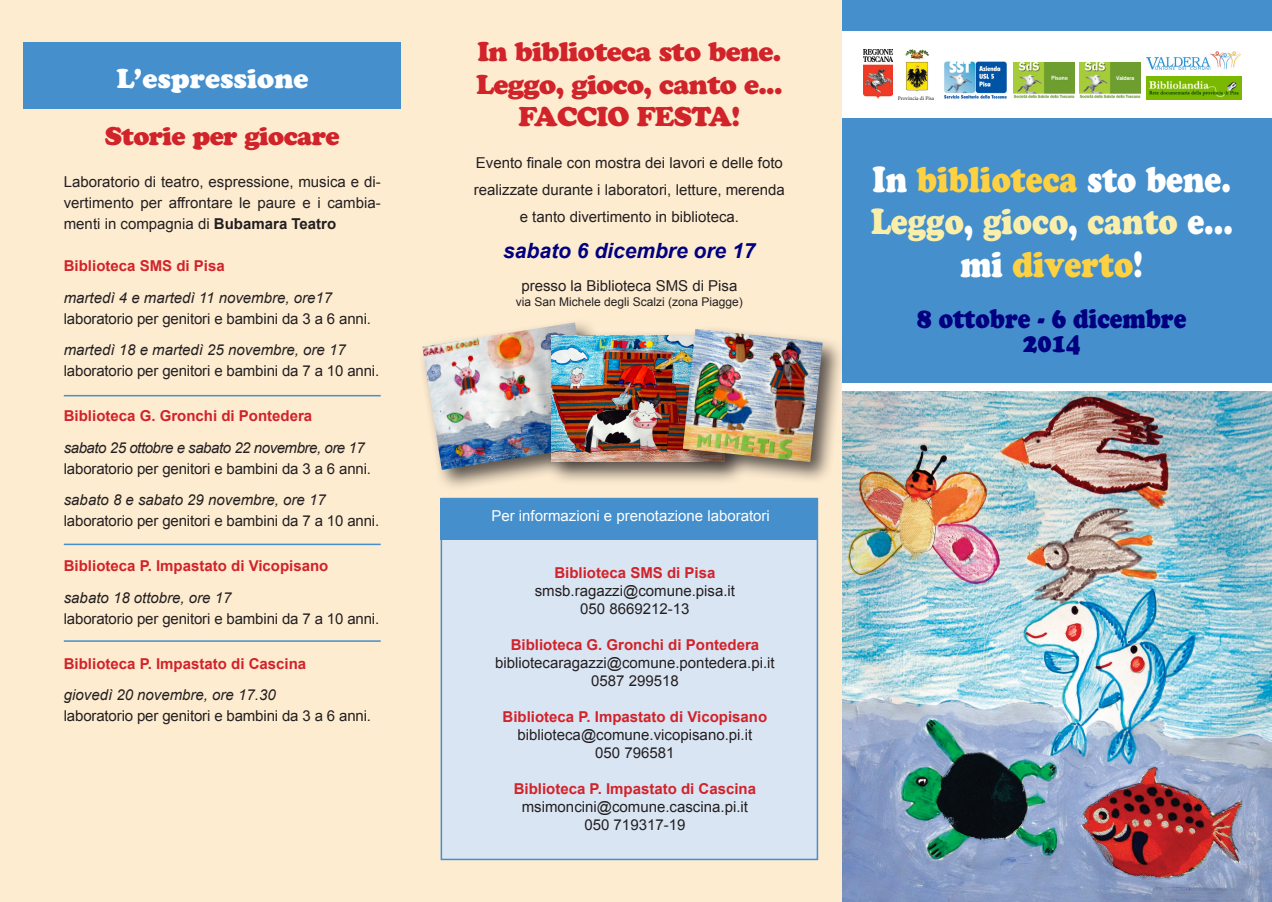
<style>
.page{position:relative;width:1272px;height:902px;background:#fff}
.page>*{position:absolute;margin:0;border:0;box-sizing:border-box;transform-origin:0 0}
.Corpo_del_testo_2{font:36px "Cooper Black Std";color:#faefaa;scale:.84 1}
.Corpo_del_testo_2-2{font:36px "Cooper Black Std";color:#fff;scale:.84 1}
.Corpo_del_testo_2-3{font:36px "Cooper Black Std";color:#fed142;scale:.84 1}
.Corpo_del_testo_2-4{font:27px "Cooper Black Std";letter-spacing:-.025em;color:#d1232a}
.Corpo_del_testo_2-5{font:27px "Cooper Black Std";color:#000080;scale:.84 1}
.Corpo_del_testo_2-6{font:27px "Cooper Black Std";color:#fff}
.Corpo_del_testo_2-7{font:25.5px "Cooper Black Std";letter-spacing:-.025em;color:#d1232a}
.Predefinito{font:italic 700 21px "Arial";color:#000080}
.Predefinito-2{font:15px/21px "Arial";color:#231f20;text-align:justify}
.Predefinito-3{font:700 15px "Arial";color:#d1232a}
.Predefinito-4{font:italic 15px "Arial";color:#231f20}
.Predefinito-5{font:italic 15px "Arial";letter-spacing:-.03em;color:#231f20}
.Predefinito-6{font:15px "Arial";color:#fff}
.Predefinito-7{font:12px "Arial";color:#231f20}
.t1{font:5.4px "Minion Pro";color:#231f20}
.t2{font:700 5.1px "Helvetica";letter-spacing:-.01em;color:#fff}
.s1{font-weight:700}
.s2{color:#fed142}
.s3{color:#fff}
</style>
<div class="page">
<div style="left:0;top:0;width:1271px;height:901px;background:#feecd1"></div>
<div style="left:440px;top:497px;width:378px;height:363px;background:#dae5f4;border:2px solid #448fcc"></div>
<div style="left:842px;top:0;width:429px;height:901px;background:#448fcc"></div>
<div style="left:842px;top:32px;width:429px;height:86px;background:#fff"></div>
<img style="left:1146px;top:52px;width:94px;height:17px">
<img style="left:905px;top:50px;width:23px;height:41px">
<img style="left:863px;top:50px;width:29px;height:48px">
<div style="left:23px;top:43px;width:378px;height:66px;background:#448fcc"></div>
<hr style="left:64px;top:395px;width:317px;height:1px;background:#448fcc">
<hr style="left:64px;top:543px;width:317px;height:2px;background:#448fcc">
<hr style="left:64px;top:640px;width:317px;height:1px;background:#448fcc">
<img style="left:842px;top:390px;width:429px;height:511px">
<img style="left:1146px;top:76px;width:95px;height:24px">
<img style="left:944px;top:61px;width:62px;height:38px">
<div style="left:418px;top:318px;width:199px;height:174px;background:#231f20;opacity:.75"></div>
<img style="left:422px;top:322px;width:172px;height:148px">
<div style="left:546px;top:330px;width:201px;height:155px;background:#231f20;opacity:.75"></div>
<img style="left:551px;top:335px;width:127px;height:126px">
<div style="left:678px;top:324px;width:167px;height:160px;background:#231f20;opacity:.75"></div>
<img style="left:682px;top:329px;width:140px;height:133px">
<div style="left:440px;top:497px;width:378px;height:42px;background:#448fcc"></div>
<div style="left:842px;top:383px;width:429px;height:7px;background:#fff"></div>
<img style="left:1013px;top:63px;width:61px;height:35px">
<img style="left:1079px;top:63px;width:61px;height:35px">
<div style="left:1116px;top:76px;width:19px;height:5px;background:#6d9e2f"></div>
<p class="Corpo_del_testo_2-6" style="left:116px;top:62px;width:193px">L’espressione</p>
<p class="Corpo_del_testo_2-7" style="left:105px;top:121px;width:236px">Storie per giocare</p>
<p class="Predefinito-2" style="left:64px;top:171px;width:318px">Laboratorio di teatro, espressione, musica e di&shy;vertimento per affrontare le paure e i cambia&shy;menti in compagnia di <span class="s1">Bubamara Teatro</span></p>
<p class="Predefinito-3" style="left:64px;top:256px;width:162px">Biblioteca SMS di Pisa</p>
<p class="Predefinito-4" style="left:64px;top:287px;width:270px">martedì 4 e martedì 11 novembre, ore17</p>
<p class="Predefinito-2" style="left:64px;top:308px;width:309px">laboratorio per genitori e bambini da 3 a 6 anni.</p>
<p class="Predefinito-4" style="left:64px;top:340px;width:283px">martedì 18 e martedì 25 novembre, ore 17</p>
<p class="Predefinito-2" style="left:64px;top:360px;width:317px">laboratorio per genitori e bambini da 7 a 10 anni.</p>
<p class="Predefinito-3" style="left:64px;top:406px;width:250px">Biblioteca G. Gronchi di Pontedera</p>
<p class="Predefinito-5" style="left:64px;top:437px;width:302px">sabato 25 ottobre e sabato 22 novembre, ore 17</p>
<p class="Predefinito-2" style="left:64px;top:458px;width:309px">laboratorio per genitori e bambini da 3 a 6 anni.</p>
<p class="Predefinito-4" style="left:64px;top:490px;width:263px">sabato 8 e sabato 29 novembre, ore 17</p>
<p class="Predefinito-2" style="left:64px;top:510px;width:317px">laboratorio per genitori e bambini da 7 a 10 anni.</p>
<p class="Predefinito-3" style="left:64px;top:556px;width:266px">Biblioteca P. Impastato di Vicopisano</p>
<p class="Predefinito-4" style="left:64px;top:587px;width:169px">sabato 18 ottobre, ore 17</p>
<p class="Predefinito-2" style="left:64px;top:608px;width:317px">laboratorio per genitori e bambini da 7 a 10 anni.</p>
<p class="Predefinito-3" style="left:64px;top:653px;width:244px">Biblioteca P. Impastato di Cascina</p>
<p class="Predefinito-4" style="left:64px;top:685px;width:213px">giovedì 20 novembre, ore 17.30</p>
<p class="Predefinito-2" style="left:64px;top:705px;width:309px">laboratorio per genitori e bambini da 3 a 6 anni.</p>
<p class="Corpo_del_testo_2-4" style="left:477px;top:36px;width:305px">In biblioteca sto bene.</p>
<p class="Corpo_del_testo_2-4" style="left:476px;top:68px;width:308px">Leggo, gioco, canto e...</p>
<p class="Corpo_del_testo_2-4" style="left:518px;top:101px;width:223px">FACCIO FESTA!</p>
<p class="Predefinito-2" style="left:474px;top:150px;width:312px;line-height:27px">Evento finale con mostra dei lavori e delle foto realizzate durante i laboratori, letture, merenda</p>
<p class="Predefinito-2" style="left:519px;top:207px;width:221px">e tanto divertimento in biblioteca.</p>
<p class="Predefinito" style="left:503px;top:237px;width:254px">sabato 6 dicembre ore 17</p>
<p class="Predefinito-2" style="left:521px;top:276px;width:217px">presso la Biblioteca SMS di Pisa</p>
<p class="Predefinito-7" style="left:516px;top:294px;width:228px">via San Michele degli Scalzi (zona Piagge)</p>
<p class="Predefinito-6" style="left:491px;top:506px;width:280px">Per informazioni e prenotazione laboratori</p>
<p class="Predefinito-3" style="left:554px;top:562px;width:162px">Biblioteca SMS di Pisa</p>
<p class="Predefinito-2" style="left:534px;top:580px;width:202px">smsb.ragazzi@comune.pisa.it</p>
<p class="Predefinito-2" style="left:580px;top:598px;width:111px">050 8669212-13</p>
<p class="Predefinito-3" style="left:510px;top:634px;width:250px">Biblioteca G. Gronchi di Pontedera</p>
<p class="Predefinito-2" style="left:495px;top:652px;width:281px">bibliotecaragazzi@comune.pontedera.pi.it</p>
<p class="Predefinito-2" style="left:591px;top:670px;width:89px">0587 299518</p>
<p class="Predefinito-3" style="left:502px;top:706px;width:266px">Biblioteca P. Impastato di Vicopisano</p>
<p class="Predefinito-2" style="left:517px;top:724px;width:236px">biblioteca@comune.vicopisano.pi.it</p>
<p class="Predefinito-2" style="left:595px;top:742px;width:81px">050 796581</p>
<p class="Predefinito-3" style="left:513px;top:778px;width:244px">Biblioteca P. Impastato di Cascina</p>
<p class="Predefinito-2" style="left:522px;top:796px;width:228px">msimoncini@comune.cascina.pi.it</p>
<p class="Predefinito-2" style="left:584px;top:814px;width:102px">050 719317-19</p>
<p class="t1" style="left:897px;top:94px;width:38px">Provincia di Pisa</p>
<p class="t2" style="left:1116px;top:75px;width:20px">Valdera</p>
<p class="Corpo_del_testo_2-2" style="left:872px;top:157px;width:428px">In <span class="s2">biblioteca</span> sto bene.</p>
<p class="Corpo_del_testo_2" style="left:870px;top:200px;width:433px">Leggo<span class="s3">,</span> gioco<span class="s3">,</span> canto <span class="s3">e...</span></p>
<p class="Corpo_del_testo_2-3" style="left:960px;top:242px;width:219px"><span class="s3">mi</span> diverto<span class="s3">!</span></p>
<p class="Corpo_del_testo_2-5" style="left:917px;top:302px;width:322px">8 ottobre - 6 dicembre</p>
<p class="Corpo_del_testo_2-5" style="left:1023px;top:326px;width:70px">2014</p>
</div>
